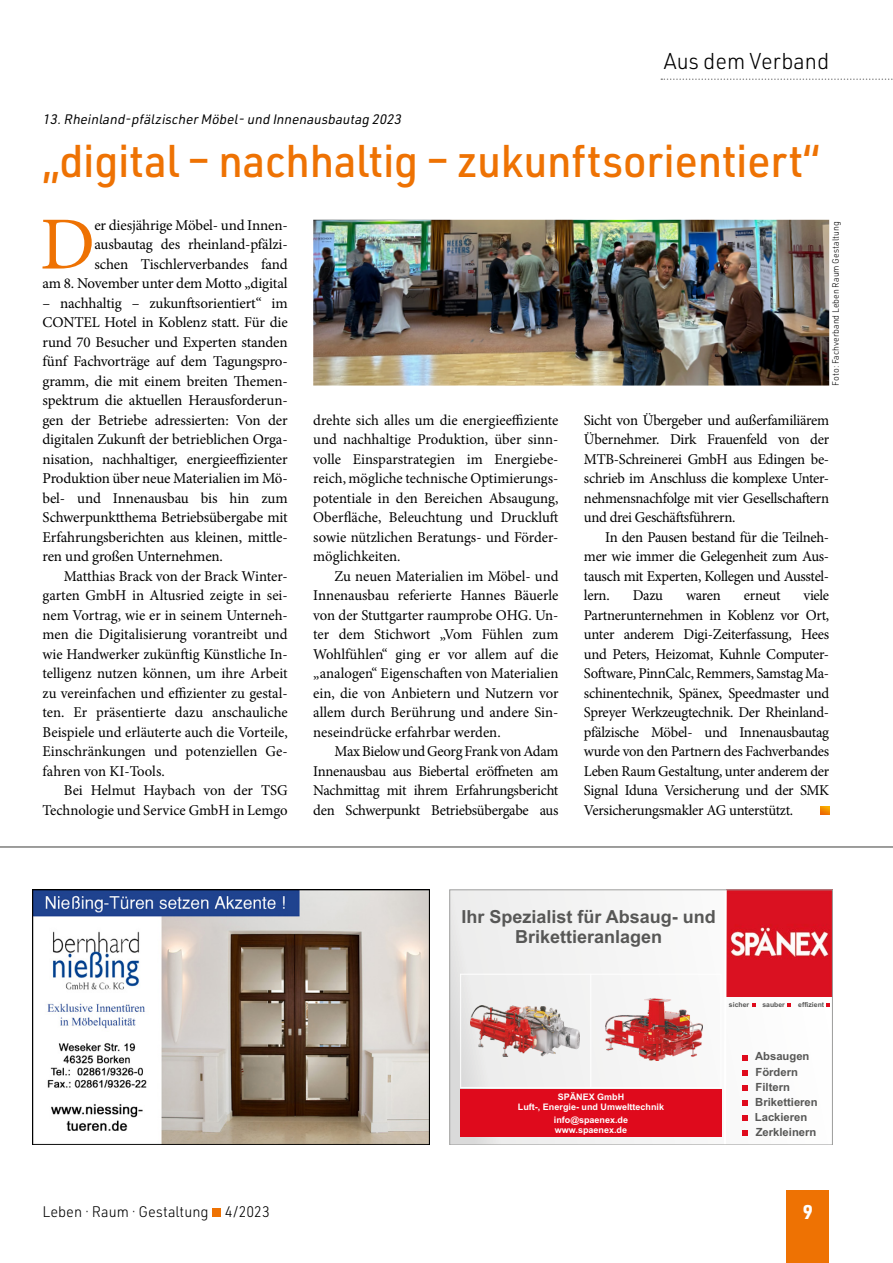
<style>
.page{position:relative;width:893px;height:1263px;background:#fff}
.page>*{position:absolute;margin:0;border:0;box-sizing:border-box;transform-origin:0 0}
.t1{font:75px "Minion Pro";color:#ee7203}
.t2{font:500 45px "URWDIN";letter-spacing:-.01em;color:#ee7203;scale:.96 1}
.t3{font:300 22.5px "URWDIN";color:#000;scale:.96 1}
.t4{font:700 19.5px "URWDIN";color:#fff;scale:.96 1}
.t5{font:700 18px/20.1px "Arial";color:#575756;text-align:center}
.t6{font:15px/19.5px "Minion Pro";letter-spacing:-.01em;color:#000;text-align:justify}
.t7{font:300 15px "URWDIN";color:#000;scale:.96 1}
.t8{font:italic 13.5px "URWDIN";color:#000}
.t9{font:700 11.25px/15px "Arial";color:#575756}
.t10{font:700 9px/10.1px "Arial";color:#fff;text-align:center}
.t11{font:300 9px "URWDIN";color:#000;scale:.96 1}
.t12{font:700 6.9px "Arial";color:#575756}
</style>
<div class="page">
<div style="left:787px;top:1191px;width:42px;height:72px;background:#ee7203"></div>
<div style="left:212px;top:1208px;width:9px;height:9px;background:#ee7203"></div>
<svg style="left:661px;top:78px;width:232px;height:2px"></svg>
<hr style="left:0;top:846px;width:893px;height:1px;background:#3c3c3b">
<svg style="left:452px;top:892px;width:378px;height:251px"></svg>
<img style="left:728px;top:892px;width:102px;height:104px">
<svg style="left:742px;top:1055px;width:5px;height:5px"></svg>
<svg style="left:742px;top:1070px;width:5px;height:5px"></svg>
<svg style="left:742px;top:1085px;width:5px;height:6px"></svg>
<svg style="left:742px;top:1100px;width:6px;height:6px"></svg>
<svg style="left:742px;top:1115px;width:5px;height:6px"></svg>
<svg style="left:742px;top:1130px;width:5px;height:6px"></svg>
<svg style="left:826px;top:1003px;width:3px;height:4px"></svg>
<svg style="left:723px;top:892px;width:5px;height:251px"></svg>
<div style="left:460px;top:1089px;width:261px;height:47px;background:#df0a1c"></div>
<img style="left:471px;top:1005px;width:108px;height:52px">
<img style="left:605px;top:999px;width:98px;height:62px">
<hr style="left:460px;top:974px;width:1px;height:114px;background:#fff">
<hr style="left:590px;top:974px;width:1px;height:114px;background:#fff">
<hr style="left:720px;top:974px;width:1px;height:114px;background:#fff">
<hr style="left:460px;top:1087px;width:261px;height:1px;background:#fff">
<hr style="left:460px;top:974px;width:261px;height:1px;background:#fff">
<div style="left:450px;top:890px;width:382px;height:255px;border:1px solid #9d9d9c"></div>
<img style="left:33px;top:890px;width:397px;height:255px">
<svg style="left:821px;top:806px;width:8px;height:8px"></svg>
<img style="left:313px;top:220px;width:516px;height:166px">
<h3 class="t3" style="left:664px;top:47px;width:174px">Aus dem Verband</h3>
<p class="t8" style="left:43px;top:111px;width:363px">13.Rheinland-pfälzischerMöbel- und Innenausbautag 2023</p>
<h2 class="t2" style="left:43px;top:131px;width:811px">„digital – nachhaltig – zukunftsorientiert“</h2>
<p class="t6" style="left:43px;top:215px;width:247px;text-align:right">er diesjährige Möbel- und Innen&shy;ausbautag des rheinland-pfälzi-<br>schen Tischlerverbandes fand<br>am 8. November unter dem Motto „digital</p>
<p class="t6" style="left:43px;top:293px;width:247px">– nachhaltig – zukunftsorientiert“ im CONTEL Hotel in Koblenz statt. Für die rund 70 Besucher und Experten standen fünf Fachvorträge auf dem Tagungspro&shy;gramm, die mit einem breiten Themen&shy;spektrum die aktuellen Herausforderun&shy;gen der Betriebe adressierten: Von der digitalen Zukunft der betrieblichen Orga&shy;nisation, nachhaltiger, energieeffizienter Produktion über neue Materialien im Mö&shy;bel- und Innenausbau bis hin zum Schwerpunktthema Betriebsübergabe mit Erfahrungsberichten aus kleinen, mittle&shy;ren und großen Unternehmen.</p>
<p class="t6" style="left:43px;top:566px;width:247px;text-indent:21px">Matthias Brack von der Brack Winter&shy;garten GmbH in Altusried zeigte in sei&shy;nem Vortrag, wie er in seinem Unterneh&shy;men die Digitalisierung vorantreibt und wie Handwerker zukünftig Künstliche In&shy;telligenz nutzen können, um ihre Arbeit zu vereinfachen und effizienter zu gestal&shy;ten. Er präsentierte dazu anschauliche Beispiele und erläuterte auch die Vorteile, Einschränkungen und potenziellen Ge&shy;fahren von KI-Tools.</p>
<p class="t6" style="left:43px;top:781px;width:247px;text-align:right">Bei Helmut Haybach von der TSG<br>Technologie und Service GmbH in Lemgo</p>
<h1 class="t1" style="left:40px;top:194px;width:57px">D</h1>
<p class="t6" style="left:313px;top:410px;width:247px">drehte sich alles um die energieeffiziente und nachhaltige Produktion, über sinn&shy;volle Einsparstrategien im Energiebe&shy;reich, mögliche technische Optimierungs&shy;potentiale in den Bereichen Absaugung, Oberfläche, Beleuchtung und Druckluft sowie nützlichen Beratungs- und Förder&shy;möglichkeiten.</p>
<p class="t6" style="left:313px;top:566px;width:247px;text-indent:21px">Zu neuen Materialien im Möbel- und Innenausbau referierte Hannes Bäuerle von der Stuttgarter raumprobe OHG. Un&shy;ter dem Stichwort „Vom Fühlen zum Wohlfühlen“ ging er vor allem auf die „analogen“ Eigenschaften von Materialien ein, die von Anbietern und Nutzern vor allem durch Berührung und andere Sin&shy;neseindrücke erfahrbar werden.</p>
<p class="t6" style="left:313px;top:742px;width:247px;text-indent:21px">Max Bielow und Georg Frank von Adam Innenausbau aus Biebertal eröffneten am Nachmittag mit ihrem Erfahrungsbericht den Schwerpunkt Betriebsübergabe aus</p>
<p class="t11" style="left:830px;top:386px;width:172px;rotate:-90deg">Foto: Fachverband Leben Raum Gestaltung</p>
<p class="t6" style="left:584px;top:410px;width:247px">Sicht von Übergeber und außerfamiliärem Übernehmer. Dirk Frauenfeld von der MTB-Schreinerei GmbH aus Edingen be&shy;schrieb im Anschluss die komplexe Unter&shy;nehmensnachfolge mit vier Gesellschaftern und drei Geschäftsführern.</p>
<p class="t6" style="left:584px;top:527px;width:247px;text-indent:21px">In den Pausen bestand für die Teilneh&shy;mer wie immer die Gelegenheit zum Aus&shy;tausch mit Experten, Kollegen und Ausstel&shy;lern.</p>
<p class="t6" style="left:584px;top:586px;width:247px;text-indent:219px">viele Partnerunternehmen in Koblenz vor Ort, unter anderem Digi-Zeiterfassung, Hees und Peters, Heizomat, Kuhnle Computer-Software, PinnCalc, Remmers, Samstag Ma&shy;schinentechnik, Spänex, Speedmaster und Spreyer Werkzeugtechnik. Der Rheinland&shy;pfälzische Möbel- und Innenausbautag wurde von den Partnern des Fachverbandes Leben Raum Gestaltung, unter anderem der Signal Iduna Versicherung und der SMK Versicherungsmakler AG unterstützt.</p>
<p class="t6" style="left:633px;top:586px;width:32px">Dazu</p>
<p class="t6" style="left:686px;top:586px;width:36px">waren</p>
<p class="t6" style="left:744px;top:586px;width:38px">erneut</p>
<p class="t5" style="left:461px;top:908px;width:256px">Ihr Spezialist für Absaug- und<br>Brikettieranlagen</p>
<p class="t10" style="left:518px;top:1092px;width:148px">SPÄNEX GmbH<br>Luft-, Energie- und Umwelttechnik</p>
<p class="t10" style="left:554px;top:1116px;width:76px;text-align:left">info@spaenex.de www.spaenex.de</p>
<p class="t12" style="left:729px;top:1000px;width:22px">sicher</p>
<p class="t12" style="left:762px;top:1000px;width:24px">sauber</p>
<p class="t12" style="left:798px;top:1000px;width:27px">effizient</p>
<p class="t9" style="left:755px;top:1050px;width:64px">Absaugen<br>Fördern<br>Filtern<br>Brikettieren<br>Lackieren<br>Zerkleinern</p>
<p class="t7" style="left:43px;top:1202px;width:238px">Leben · Raum · Gestaltung 4/2023</p>
<h3 class="t4" style="left:803px;top:1198px;width:12px">9</h3>
</div>
